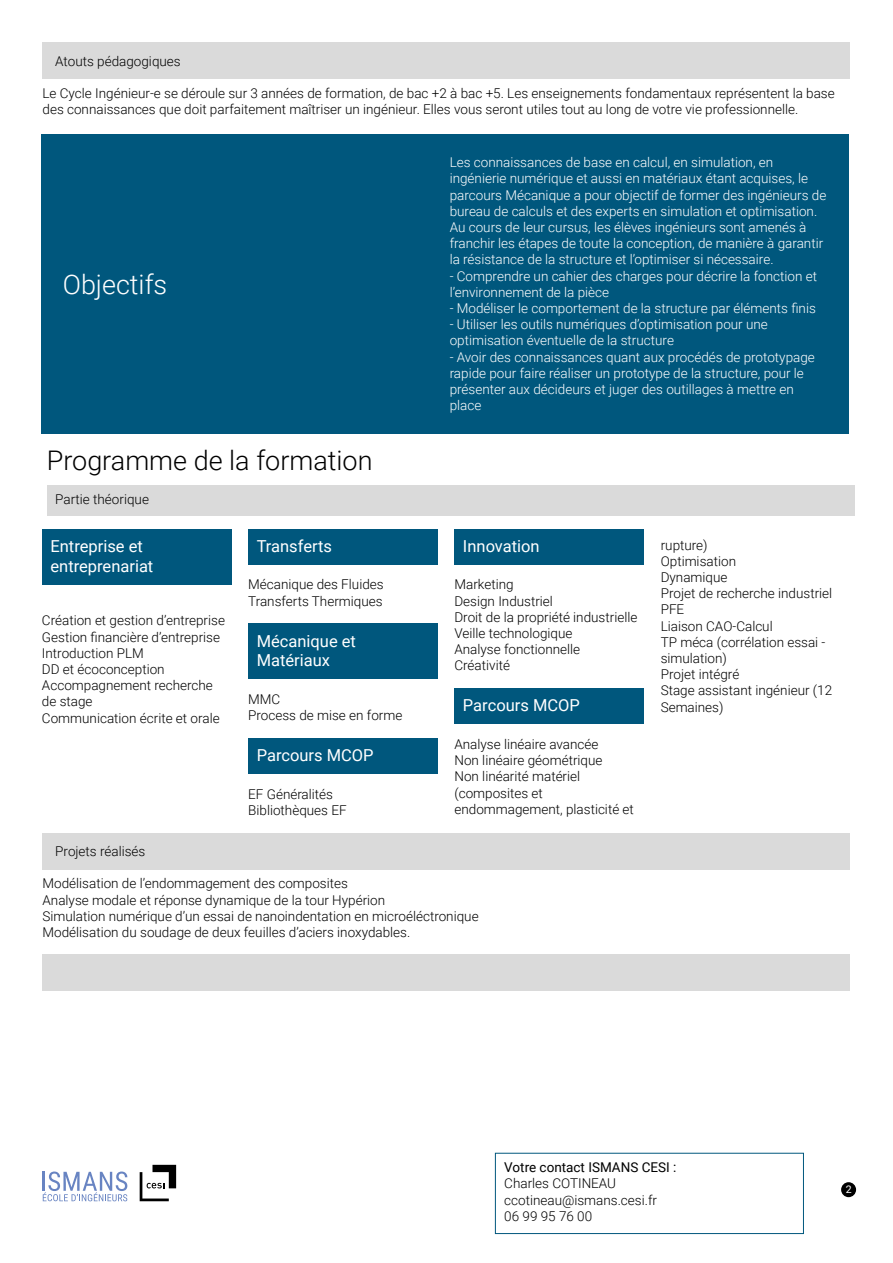
<style>
.page{position:relative;width:893px;height:1263px;background:#fff}
.page>*{position:absolute;margin:0;border:0;box-sizing:border-box;transform-origin:0 0}
.t1{font:300 27px "Roboto";color:#000}
.t2{font:300 27px "Roboto";color:#fff}
.t3{font:16.5px/19.8px "Roboto";color:#fff}
.t4{font:300 13.5px/16.2px "Roboto";color:#000}
.t5{font:300 13.5px/16.2px "Roboto";color:#fff}
.t6{font:13.5px "Roboto";color:#000}
.t7{font:10.5px "Roboto";color:#fff}
</style>
<div class="page">
<div style="left:841px;top:1182px;width:15px;height:15px;background:#000;border-radius:50%"></div>
<svg style="left:140px;top:1165px;width:36px;height:36px"></svg>
<svg style="left:43px;top:1171px;width:84px;height:30px"></svg>
<div style="left:495px;top:1153px;width:309px;height:81px;border:1px solid #00577d"></div>
<div style="left:43px;top:43px;width:807px;height:36px;background:#dadada"></div>
<div style="left:41px;top:134px;width:808px;height:299px;background:#00577d"></div>
<div style="left:47px;top:485px;width:808px;height:31px;background:#dadada"></div>
<div style="left:42px;top:529px;width:189px;height:55px;background:#00577d"></div>
<div style="left:248px;top:529px;width:189px;height:35px;background:#00577d"></div>
<div style="left:248px;top:624px;width:189px;height:55px;background:#00577d"></div>
<div style="left:248px;top:738px;width:189px;height:36px;background:#00577d"></div>
<div style="left:454px;top:529px;width:190px;height:35px;background:#00577d"></div>
<div style="left:454px;top:688px;width:190px;height:36px;background:#00577d"></div>
<div style="left:43px;top:833px;width:807px;height:37px;background:#dadada"></div>
<div style="left:43px;top:954px;width:807px;height:37px;background:#dadada"></div>
<p class="t4" style="left:55px;top:54px;width:127px">Atouts pédagogiques</p>
<p class="t4" style="left:43px;top:86px;width:794px">Le Cycle Ingénieur-e se déroule sur 3 années de formation, de bac +2 à bac +5. Les enseignements fondamentaux représentent la base des connaissances que doit parfaitement maîtriser un ingénieur. Elles vous seront utiles tout au long de votre vie professionnelle.</p>
<h1 class="t2" style="left:63px;top:273px;width:106px">Objectifs</h1>
<h1 class="t1" style="left:47px;top:450px;width:327px">Programme de la formation</h1>
<p class="t4" style="left:55px;top:492px;width:95px">Partie théorique</p>
<p class="t3" style="left:50px;top:537px;width:104px">Entreprise et entreprenariat</p>
<p class="t3" style="left:257px;top:535px;width:77px">Transferts</p>
<p class="t4" style="left:248px;top:578px;width:137px">Mécanique des Fluides<br>Transferts Thermiques</p>
<p class="t3" style="left:257px;top:630px;width:101px">Mécanique et<br>Matériaux</p>
<p class="t4" style="left:248px;top:692px;width:156px">MMC<br>Process de mise en forme</p>
<p class="t3" style="left:257px;top:745px;width:118px">Parcours MCOP</p>
<p class="t4" style="left:248px;top:785px;width:100px">EF Généralités<br>Bibliothèques EF</p>
<p class="t4" style="left:42px;top:614px;width:185px">Création et gestion d’entreprise<br>Gestion financière d’entreprise<br>Introduction PLM<br>DD et écoconception<br>Accompagnement recherche de stage<br>Communication écrite et orale</p>
<p class="t5" style="left:450px;top:155px;width:378px">Les connaissances de base en calcul, en simulation, en ingénierie numérique et aussi en matériaux étant acquises, le parcours Mécanique a pour objectif de former des ingénieurs de bureau de calculs et des experts en simulation et optimisation.<br>Au cours de leur cursus, les élèves ingénieurs sont amenés à franchir les étapes de toute la conception, de manière à garantir la résistance de la structure et l’optimiser si nécessaire.</p>
<p class="t5" style="left:450px;top:269px;width:369px">- Comprendre un cahier des charges pour décrire la fonction et l’environnement de la pièce</p>
<p class="t5" style="left:450px;top:300px;width:368px">- Modéliser le comportement de la structure par éléments finis</p>
<p class="t5" style="left:450px;top:317px;width:320px">- Utiliser les outils numériques d’optimisation pour une optimisation éventuelle de la structure</p>
<p class="t5" style="left:450px;top:350px;width:367px">- Avoir des connaissances quant aux procédés de prototypage rapide pour faire réaliser un prototype de la structure, pour le présenter aux décideurs et juger des outillages à mettre en place</p>
<p class="t3" style="left:463px;top:537px;width:78px">Innovation</p>
<p class="t4" style="left:454px;top:578px;width:184px">Marketing<br>Design Industriel<br>Droit de la propriété industrielle<br>Veille technologique<br>Analyse fonctionnelle<br>Créativité</p>
<p class="t3" style="left:463px;top:695px;width:118px">Parcours MCOP</p>
<p class="t4" style="left:454px;top:737px;width:181px">Analyse linéaire avancée<br>Non linéaire géométrique<br>Non linéarité matériel (composites et endommagement, plasticité et</p>
<p class="t4" style="left:661px;top:536px;width:173px">rupture)<br>Optimisation<br>Dynamique<br>Projet de recherche industriel<br>PFE<br>Liaison CAO-Calcul<br>TP méca (corrélation essai - simulation)<br>Projet intégré<br>Stage assistant ingénieur (12<br>Semaines)</p>
<p class="t4" style="left:55px;top:845px;width:92px">Projets réalisés</p>
<p class="t4" style="left:43px;top:876px;width:438px">Modélisation de l’endommagement des composites<br>Analyse modale et réponse dynamique de la tour Hypérion<br>Simulation numérique d’un essai de nanoindentation en microéléctronique Modélisation du soudage de deux feuilles d’aciers inoxydables.</p>
<p class="t6" style="left:504px;top:1158px;width:174px">Votre contact ISMANS CESI :</p>
<p class="t4" style="left:504px;top:1177px;width:154px">Charles COTINEAU ccotineau@ismans.cesi.fr<br>06 99 95 76 00</p>
<p class="t7" style="left:846px;top:1185px;width:7px">2</p>
</div>
